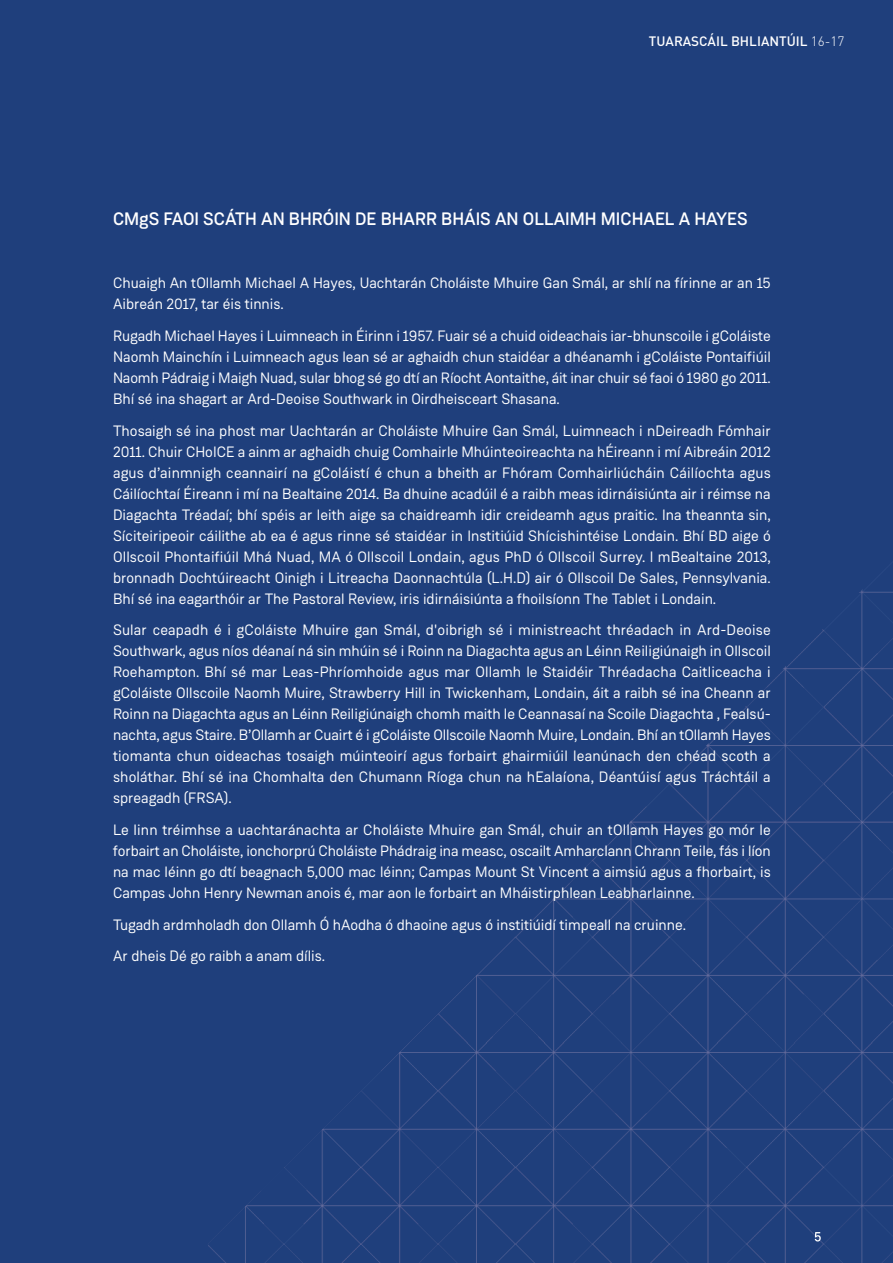
<style>
.page{position:relative;width:893px;height:1263px;background:#1f3f7c}
.page>*{position:absolute;margin:0;border:0;box-sizing:border-box;transform-origin:0 0}
.t1{font:500 18px "Weissenhof Grotesk";color:#fff}
.t2{font:15px/21px "Weissenhof Grotesk";color:#fff;text-align:justify}
.t3{font:500 13.5px "DIN";color:#fff}
.s1{font-weight:300}
</style>
<div class="page">
<img style="left:208px;top:589px;width:685px;height:674px">
<svg style="left:815px;top:1232px;width:6px;height:9px"></svg>
<p class="t3" style="left:649px;top:33px;width:197px">TUARASCÁIL BHLIANTÚIL <span class="s1">16-17</span></p>
<p class="t1" style="left:113px;top:212px;width:636px">CMgS FAOI SCÁTH AN BHRÓIN DE BHARR BHÁIS AN OLLAIMH MICHAEL A HAYES</p>
<p class="t2" style="left:113px;top:274px;width:659px">Chuaigh An tOllamh Michael A Hayes, Uachtarán Choláiste Mhuire Gan Smál, ar shlí na fírinne ar an 15<br>Aibreán 2017, tar éis tinnis.</p>
<p class="t2" style="left:113px;top:327px;width:659px">Rugadh Michael Hayes i Luimneach in Éirinn i 1957. Fuair sé a chuid oideachais iar-bhunscoile i gColáiste Naomh Mainchín i Luimneach agus lean sé ar aghaidh chun staidéar a dhéanamh i gColáiste Pontaifiúil Naomh Pádraig i Maigh Nuad, sular bhog sé go dtí an Ríocht Aontaithe, áit inar chuir sé faoi ó 1980 go 2011.<br>Bhí sé ina shagart ar Ard-Deoise Southwark in Oirdheisceart Shasana.</p>
<p class="t2" style="left:113px;top:421px;width:659px">Thosaigh sé ina phost mar Uachtarán ar Choláiste Mhuire Gan Smál, Luimneach i nDeireadh Fómhair 2011. Chuir CHoICE a ainm ar aghaidh chuig Comhairle Mhúinteoireachta na hÉireann i mí Aibreáin 2012 agus d’ainmnigh ceannairí na gColáistí é chun a bheith ar Fhóram Comhairliúcháin Cáilíochta agus Cáilíochtaí Éireann i mí na Bealtaine 2014. Ba dhuine acadúil é a raibh meas idirnáisiúnta air i réimse na Diagachta Tréadaí; bhí spéis ar leith aige sa chaidreamh idir creideamh agus praitic. Ina theannta sin, Síciteiripeoir cáilithe ab ea é agus rinne sé staidéar in Institiúid Shícishintéise Londain. Bhí BD aige ó Ollscoil Phontaifiúil Mhá Nuad, MA ó Ollscoil Londain, agus PhD ó Ollscoil Surrey. I mBealtaine 2013, bronnadh Dochtúireacht Oinigh i Litreacha Daonnachtúla (L.H.D) air ó Ollscoil De Sales, Pennsylvania.<br>Bhí sé ina eagarthóir ar The Pastoral Review, iris idirnáisiúnta a fhoilsíonn The Tablet i Londain.</p>
<p class="t2" style="left:113px;top:621px;width:659px">Sular ceapadh é i gColáiste Mhuire gan Smál, d'oibrigh sé i ministreacht thréadach in Ard-Deoise Southwark, agus níos déanaí ná sin mhúin sé i Roinn na Diagachta agus an Léinn Reiligiúnaigh in Ollscoil Roehampton. Bhí sé mar Leas-Phríomhoide agus mar Ollamh le Staidéir Thréadacha Caitliceacha i gColáiste Ollscoile Naomh Muire, Strawberry Hill in Twickenham, Londain, áit a raibh sé ina Cheann ar Roinn na Diagachta agus an Léinn Reiligiúnaigh chomh maith le Ceannasaí na Scoile Diagachta , Fealsú&shy;nachta, agus Staire. B’Ollamh ar Cuairt é i gColáiste Ollscoile Naomh Muire, Londain. Bhí an tOllamh Hayes tiomanta chun oideachas tosaigh múinteoirí agus forbairt ghairmiúil leanúnach den chéad scoth a sholáthar. Bhí sé ina Chomhalta den Chumann Ríoga chun na hEalaíona, Déantúisí agus Tráchtáil a spreagadh (FRSA).</p>
<p class="t2" style="left:113px;top:821px;width:659px">Le linn tréimhse a uachtaránachta ar Choláiste Mhuire gan Smál, chuir an tOllamh Hayes go mór le forbairt an Choláiste, ionchorprú Choláiste Phádraig ina measc, oscailt Amharclann Chrann Teile, fás i líon na mac léinn go dtí beagnach 5,000 mac léinn; Campas Mount St Vincent a aimsiú agus a fhorbairt, is Campas John Henry Newman anois é, mar aon le forbairt an Mháistirphlean Leabharlainne.</p>
<p class="t2" style="left:113px;top:910px;width:575px;line-height:31.7px">Tugadh ardmholadh don Ollamh Ó hAodha ó dhaoine agus ó institiúidí timpeall na cruinne.<br>Ar dheis Dé go raibh a anam dílis.</p>
</div>
